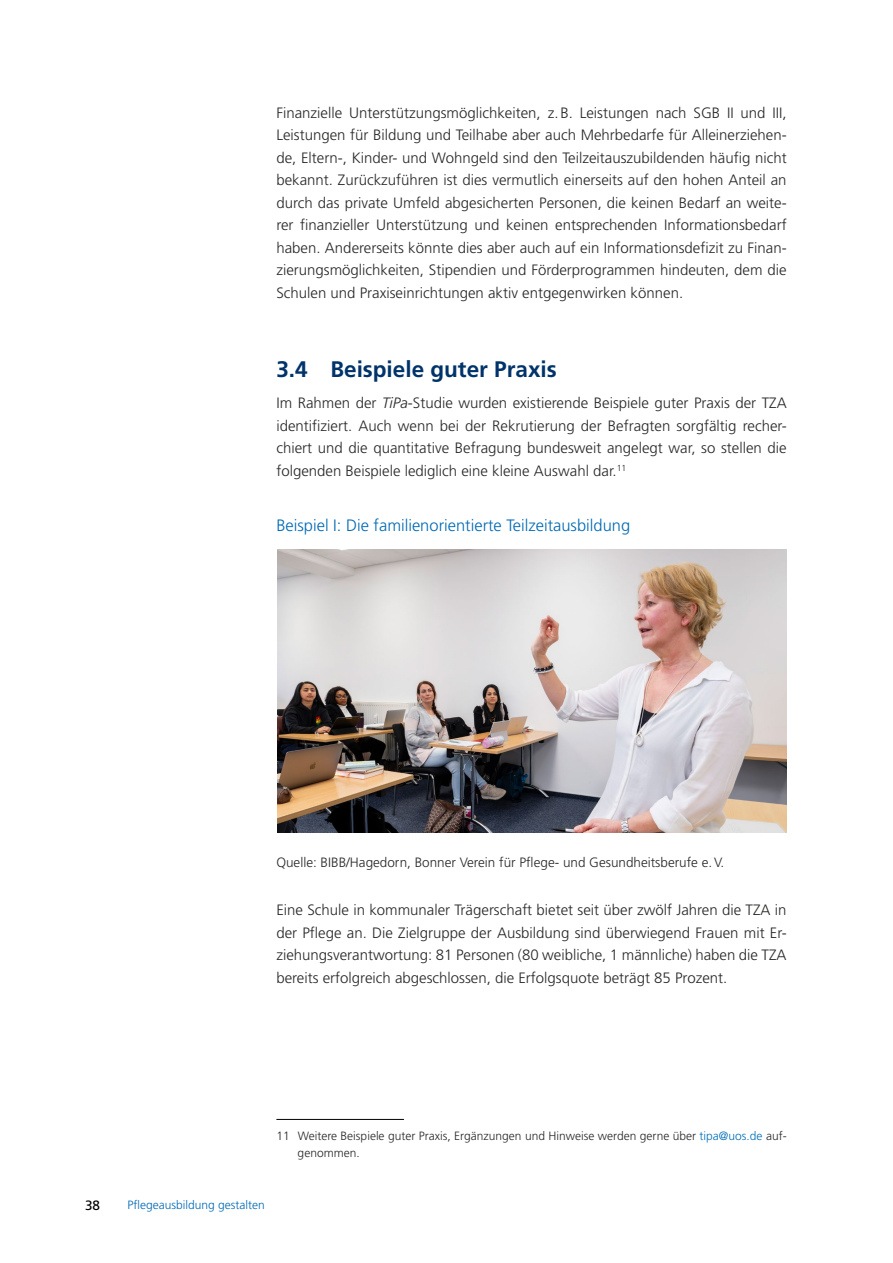
<style>
.page{position:relative;width:893px;height:1263px;background:#fff}
.page>*{position:absolute;margin:0;border:0;box-sizing:border-box;transform-origin:0 0}
.Head_2{font:700 22.5px "Frutiger LT Std";color:#00336a}
.subhead_I{font:300 16.5px "Frutiger LT Std";color:#0069b4}
.Basic{font:300 15px/22.5px "Frutiger LT Std";color:#282827;text-align:justify}
.Quelle_Tabelle{font:300 13.5px "Frutiger LT Std";color:#282827}
.t1{font:13.5px "Frutiger LT Std";color:#000}
.Fussnote{font:300 12px/16.5px "Frutiger LT Std";color:#282827}
.t2{font:300 12px "Frutiger LT Std";color:#0069b4}
.s1{font-style:italic}
.s2{color:#006fb8}
</style>
<div class="page">
<hr style="left:276px;top:1119px;width:128px;height:1px;background:#000">
<img style="left:277px;top:550px;width:510px;height:282px">
<p class="Basic" style="left:276px;top:101px;width:512px">Finanzielle Unterstützungsmöglichkeiten, z.B. Leistungen nach SGB II und III, Leistungen für Bildung und Teilhabe aber auch Mehrbedarfe für Alleinerziehen&shy;de, Eltern-, Kinder- und Wohngeld sind den Teilzeitauszubildenden häufig nicht bekannt. Zurückzuführen ist dies vermutlich einerseits auf den hohen Anteil an durch das private Umfeld abgesicherten Personen, die keinen Bedarf an weite&shy;rer finanzieller Unterstützung und keinen entsprechenden Informationsbedarf haben. Andererseits könnte dies aber auch auf ein Informationsdefizit zu Finan&shy;zierungsmöglichkeiten, Stipendien und Förderprogrammen hindeuten, dem die Schulen und Praxiseinrichtungen aktiv entgegenwirken können.</p>
<h2 class="Head_2" style="left:276px;top:356px;width:282px">3.4 Beispiele guter Praxis</h2>
<p class="Basic" style="left:276px;top:392px;width:512px">Im Rahmen der <span class="s1">TiPa</span>-Studie wurden existierende Beispiele guter Praxis der TZA identifiziert. Auch wenn bei der Rekrutierung der Befragten sorgfältig recher&shy;chiert und die quantitative Befragung bundesweit angelegt war, so stellen die folgenden Beispiele lediglich eine kleine Auswahl dar.<sup>11</sup></p>
<p class="subhead_I" style="left:276px;top:516px;width:355px">Beispiel I: Die familienorientierte Teilzeitausbildung</p>
<p class="Quelle_Tabelle" style="left:276px;top:855px;width:449px">Quelle: BIBB/Hagedorn, Bonner Verein für Pflege- und Gesundheitsberufe e.V.</p>
<p class="Basic" style="left:276px;top:899px;width:512px">Eine Schule in kommunaler Trägerschaft bietet seit über zwölf Jahren die TZA in der Pflege an. Die Zielgruppe der Ausbildung sind überwiegend Frauen mit Er&shy;ziehungsverantwortung: 81 Personen (80 weibliche, 1 männliche) haben die TZA bereits erfolgreich abgeschlossen, die Erfolgsquote beträgt 85 Prozent.</p>
<p class="Fussnote" style="left:298px;top:1128px;width:490px;text-indent:-21px">11 Weitere Beispiele guter Praxis, Ergänzungen und Hinweise werden gerne über <span class="s2">tipa@uos.de</span> auf&shy;genommen.</p>
<p class="t1" style="left:85px;top:1197px;width:17px">38</p>
<p class="t2" style="left:128px;top:1198px;width:139px">Pflegeausbildung gestalten</p>
</div>
